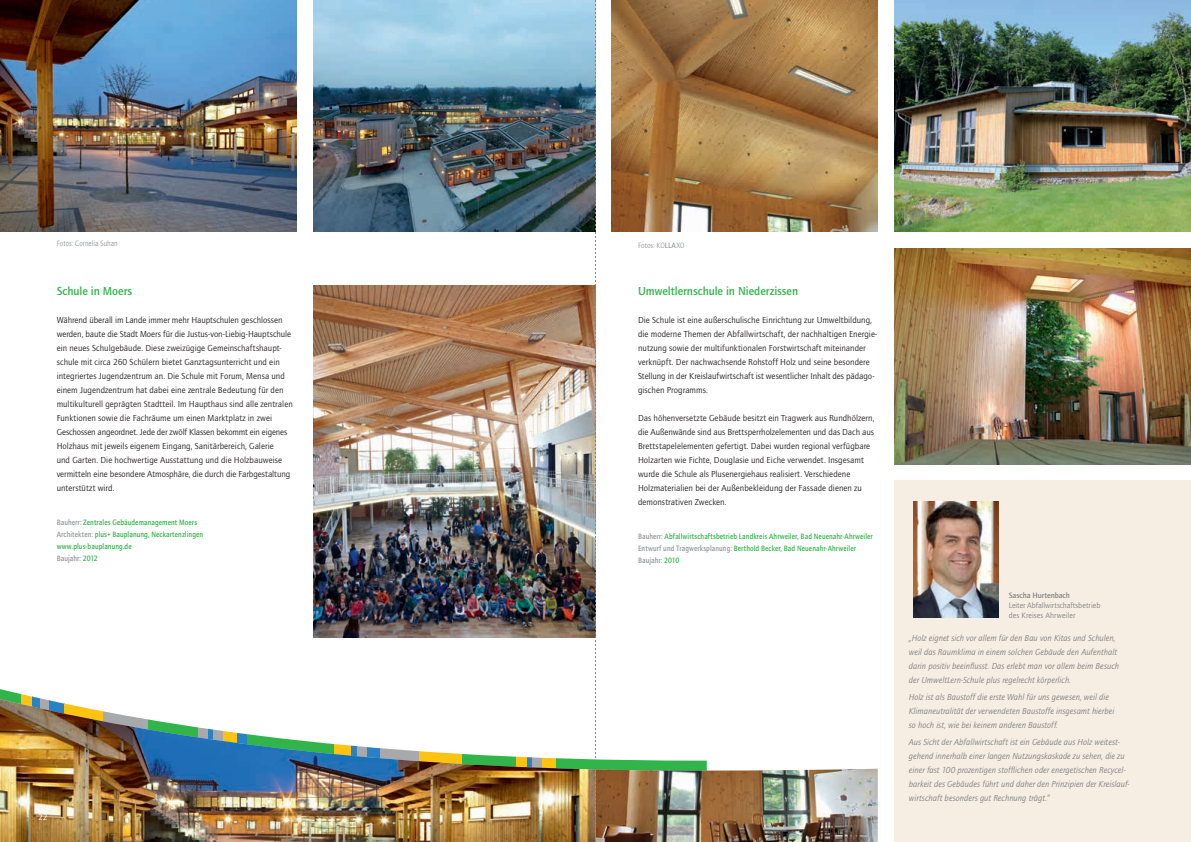
<style>
.page{position:relative;width:1191px;height:842px;background:#fff}
.page>*{position:absolute;margin:0;border:0;box-sizing:border-box;transform-origin:0 0}
.t1{font:500 12px "Quay Sans EF";letter-spacing:-.005em;color:#31b44a}
.t2{font:9px/14px "Quay Sans EF";letter-spacing:.005em;color:#231f20}
.t3{font:italic 9px/14px "Quay Sans EF";letter-spacing:.005em;color:#808285;scale:.96 1}
.t4{font:9px "Quay Sans EF";color:#fff}
.t5{font:500 8px/12px "Quay Sans EF";letter-spacing:.01em;color:#31b44a;scale:.9 1}
.t6{font:8px/10px "Quay Sans EF";letter-spacing:.005em;color:#808285}
.t7{font:8px "Quay Sans EF";letter-spacing:.01em;color:#939598;scale:.9 1}
.t8{font:500 8px "Quay Sans EF";letter-spacing:-.01em;color:#808285}
.s1{font-weight:500}
.s2{color:#939598}
</style>
<div class="page">
<img style="left:313px;top:286px;width:282px;height:352px">
<img style="left:0;top:0;width:296px;height:232px">
<img style="left:313px;top:0;width:282px;height:232px">
<img style="left:894px;top:0;width:297px;height:232px">
<div style="left:894px;top:481px;width:297px;height:361px;background:#f6eee2"></div>
<img style="left:894px;top:248px;width:297px;height:216px">
<img style="left:913px;top:502px;width:86px;height:116px">
<svg style="left:0;top:689px;width:22px;height:8px"></svg>
<svg style="left:22px;top:694px;width:11px;height:3px"></svg>
<img style="left:0;top:699px;width:595px;height:143px">
<svg style="left:595px;top:0;width:282px;height:842px"></svg>
<p class="t7" style="left:57px;top:239px;width:69px">Fotos: Cornelia Suhan</p>
<p class="t7" style="left:638px;top:241px;width:53px">Fotos: KO<span class="s1">LLA</span>XO</p>
<h1 class="t1" style="left:57px;top:284px;width:77px">Schule in Moers</h1>
<h1 class="t1" style="left:638px;top:284px;width:162px">Umweltlernschule in Niederzissen</h1>
<p class="t2" style="left:57px;top:313px;width:238px">Während überall im Lande immer mehr Hauptschulen geschlossen werden, baute die Stadt Moers für die Justus-von-Liebig-Hauptschule ein neues Schulgebäude. Diese zweizügige Gemeinschaftshaupt&shy;schule mit circa 260 Schülern bietet Ganztagsunterricht und ein integriertes Jugendzentrum an. Die Schule mit Forum, Mensa und einem Jugendzentrum hat dabei eine zentrale Bedeutung für den multikulturell geprägten Stadtteil. Im Haupthaus sind alle zentralen Funktionen sowie die Fachräume um einen Marktplatz in zwei Geschossen angeordnet. Jede der zwölf Klassen bekommt ein eigenes Holzhaus mit jeweils eigenem Eingang, Sanitärbereich, Galerie<br>und Garten. Die hochwertige Ausstattung und die Holzbauweise vermitteln eine besondere Atmosphäre, die durch die Farbgestaltung unterstützt wird.</p>
<p class="t2" style="left:638px;top:313px;width:241px">Die Schule ist eine außerschulische Einrichtung zur Umweltbildung, die moderne Themen der Abfallwirtschaft, der nachhaltigen Energie&shy;nutzung sowie der multifunktionalen Forstwirtschaft miteinander verknüpft. Der nachwachsende Rohstoff Holz und seine besondere Stellung in der Kreislaufwirtschaft ist wesentlicher Inhalt des pädago&shy;gischen Programms.</p>
<p class="t2" style="left:638px;top:411px;width:238px">Das höhenversetzte Gebäude besitzt ein Tragwerk aus Rundhölzern, die Außenwände sind aus Brettsperrholzelementen und das Dach aus Brettstapelelementen gefertigt. Dabei wurden regional verfügbare Holzarten wie Fichte, Douglasie und Eiche verwendet. Insgesamt wurde die Schule als Plusenergiehaus realisiert. Verschiedene Holzmaterialien bei der Außenbekleidung der Fassade dienen zu demonstrativen Zwecken.</p>
<p class="t5" style="left:57px;top:516px;width:164px"><span class="s2">Bauherr:</span> Zentrales Gebäudemanagement Moers <span class="s2">Architekten:</span> plus+ Bauplanung, Neckartenzlingen www.plus-bauplanung.de<br><span class="s2">Baujahr:</span> 2012</p>
<p class="t5" style="left:638px;top:530px;width:262px"><span class="s2">Bauherr:</span> Abfallwirtschaftsbetrieb Landkreis Ahrweiler, Bad Neuenahr-Ahrweiler<br><span class="s2">Entwurf und Tragwerksplanung:</span> Berthold Becker, Bad Neuenahr-Ahrweiler<br><span class="s2">Baujahr:</span> 2010</p>
<p class="t4" style="left:38px;top:812px;width:11px">22</p>
<p class="t8" style="left:1008px;top:591px;width:63px">Sascha Hurtenbach</p>
<p class="t6" style="left:1008px;top:600px;width:93px">Leiter Abfallwirtschaftsbetrieb des Kreises Ahrweiler</p>
<p class="t3" style="left:909px;top:631px;width:220px">„Holz eignet sich vor allem für den Bau von Kitas und Schulen, weil das Raumklima in einem solchen Gebäude den Aufenthalt darin positiv beeinflusst. Das erlebt man vor allem beim Besuch der UmweltLern-Schule plus regelrecht körperlich.</p>
<p class="t3" style="left:909px;top:690px;width:216px">Holz ist als Baustoff die erste Wahl für uns gewesen, weil die<br>Klimaneutralität der verwendeten Baustoffe insgesamt hierbei so hoch ist, wie bei keinem anderen Baustoff.</p>
<p class="t3" style="left:909px;top:735px;width:231px">Aus Sicht der Abfallwirtschaft ist ein Gebäude aus Holz weitest&shy;gehend innerhalb einer langen Nutzungskaskade zu sehen, die zu einer fast 100 prozentigen stofflichen oder energetischen Recycel&shy;barkeit des Gebäudes führt und daher den Prinzipien der Kreislauf&shy;wirtschaft besonders gut Rechnung trägt.“</p>
</div>
